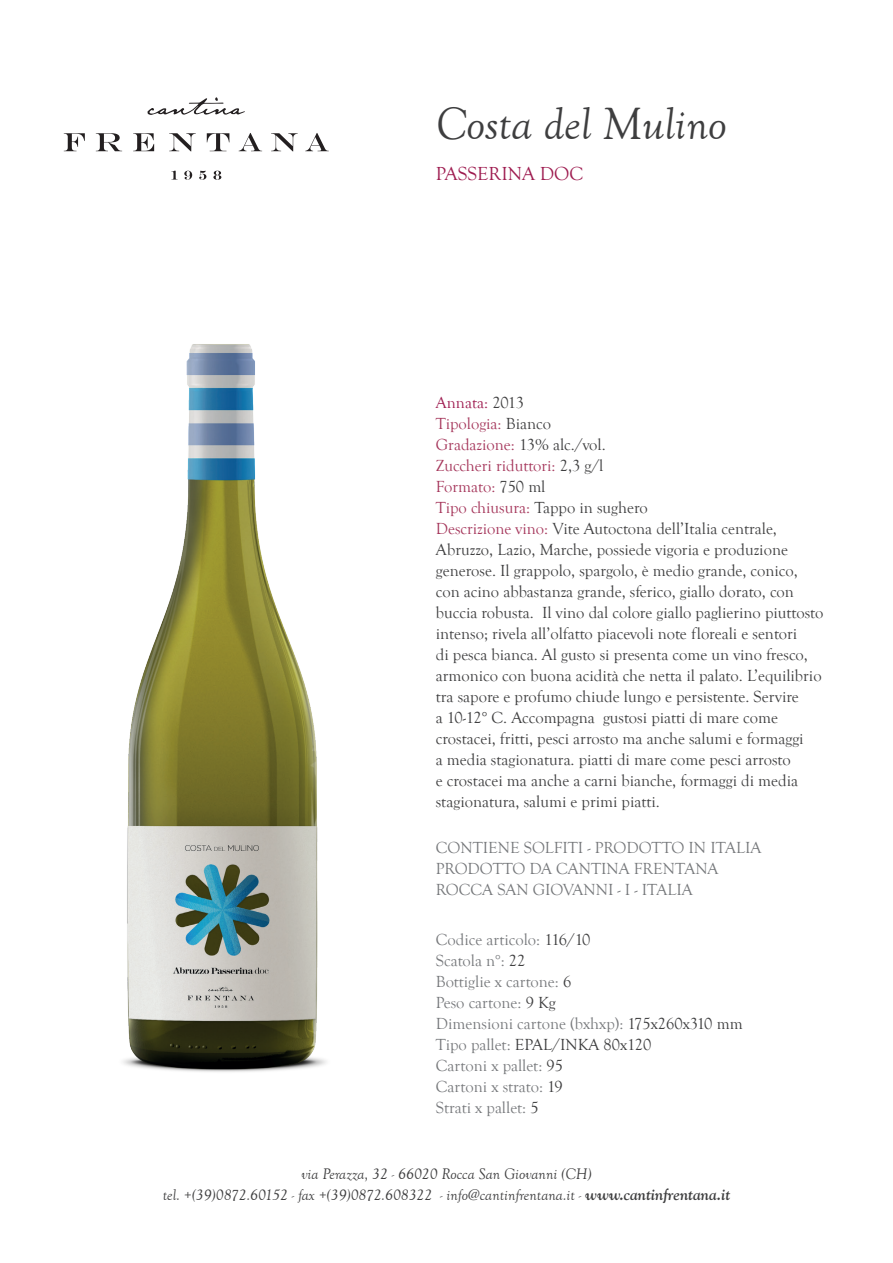
<style>
.page{position:relative;width:893px;height:1263px;background:#fff}
.page>*{position:absolute;margin:0;border:0;box-sizing:border-box;transform-origin:0 0}
.t1{font:italic 46.65px "Goudy Old Style T";color:#3e3e3f}
.t2{font:19.35px "Goudy Old Style T";color:#9e1c50}
.t3{font:16.5px/21px "Goudy Old Style T";color:#3e3e3f}
.t4{font:16.5px/21px "Goudy Old Style T";color:#76787b}
.t5{font:italic 15.75px/21px "Goudy Old Style T";color:#3e3e3f;text-align:center}
.s1{color:#9e1c50}
.s2{color:#a5365b}
.s3{color:#3e3e3f}
.s4{font-family:"Goudy Old Style BT";font-weight:700}
</style>
<div class="page">
<svg style="left:147px;top:97px;width:98px;height:18px"></svg>
<svg style="left:239px;top:133px;width:23px;height:18px"></svg>
<svg style="left:305px;top:133px;width:24px;height:18px"></svg>
<svg style="left:96px;top:133px;width:26px;height:18px"></svg>
<svg style="left:133px;top:133px;width:21px;height:18px"></svg>
<svg style="left:207px;top:133px;width:22px;height:18px"></svg>
<svg style="left:169px;top:133px;width:27px;height:18px"></svg>
<svg style="left:271px;top:133px;width:27px;height:18px"></svg>
<svg style="left:64px;top:133px;width:21px;height:18px"></svg>
<svg style="left:171px;top:171px;width:7px;height:9px"></svg>
<svg style="left:184px;top:171px;width:8px;height:9px"></svg>
<svg style="left:199px;top:171px;width:7px;height:9px"></svg>
<svg style="left:213px;top:171px;width:8px;height:9px"></svg>
<img style="left:123px;top:344px;width:204px;height:728px">
<h1 class="t1" style="left:436px;top:98px;width:292px">Costa del Mulino</h1>
<p class="t2" style="left:436px;top:163px;width:149px">PASSERINA DOC</p>
<p class="t3" style="left:436px;top:393px;width:389px"><span class="s1">Annata:</span> 2013<br><span class="s2">Tipologia:</span> Bianco<br><span class="s2">Gradazione:</span> 13% alc./vol.<br><span class="s2">Zuccheri riduttori:</span> 2,3 g/l<br><span class="s2">Formato:</span> 750 ml<br><span class="s2">Tipo chiusura:</span> Tappo in sughero<br><span class="s2">Descrizione vino:</span> Vite Autoctona dell’Italia centrale, Abruzzo, Lazio, Marche, possiede vigoria e produzione generose. Il grappolo, spargolo, è medio grande, conico, con acino abbastanza grande, sferico, giallo dorato, con buccia robusta. Il vino dal colore giallo paglierino piuttosto intenso; rivela all’olfatto piacevoli note floreali e sentori<br>di pesca bianca. Al gusto si presenta come un vino fresco, armonico con buona acidità che netta il palato. L’equilibrio tra sapore e profumo chiude lungo e persistente. Servire<br>a 10-12° C. Accompagna gustosi piatti di mare come crostacei, fritti, pesci arrosto ma anche salumi e formaggi<br>a media stagionatura. piatti di mare come pesci arrosto<br>e crostacei ma anche a carni bianche, formaggi di media stagionatura, salumi e primi piatti.</p>
<p class="t4" style="left:436px;top:837px;width:327px">CONTIENE SOLFITI - PRODOTTO IN ITALIA<br>PRODOTTO DA CANTINA FRENTANA<br>ROCCA SAN GIOVANNI - I - ITALIA</p>
<p class="t4" style="left:436px;top:929px;width:308px">Codice articolo: <span class="s3">116/10<br></span>Scatola n°: <span class="s3">22<br></span>Bottiglie x cartone: <span class="s3">6<br></span>Peso cartone: <span class="s3">9 Kg<br></span>Dimensioni cartone (bxhxp): <span class="s3">175x260x310 mm<br></span>Tipo pallet: <span class="s3">EPAL/INKA 80x120<br></span>Cartoni x pallet: <span class="s3">95<br></span>Cartoni x strato: <span class="s3">19<br></span>Strati x pallet: <span class="s3">5</span></p>
<p class="t5" style="left:163px;top:1164px;width:569px">via Perazza, 32 - 66020 Rocca San Giovanni (CH)<br>tel. +(39)0872.60152 - fax +(39)0872.608322 - info@cantinfrentana.it - <span class="s4">www.cantinfrentana.it</span></p>
</div>
